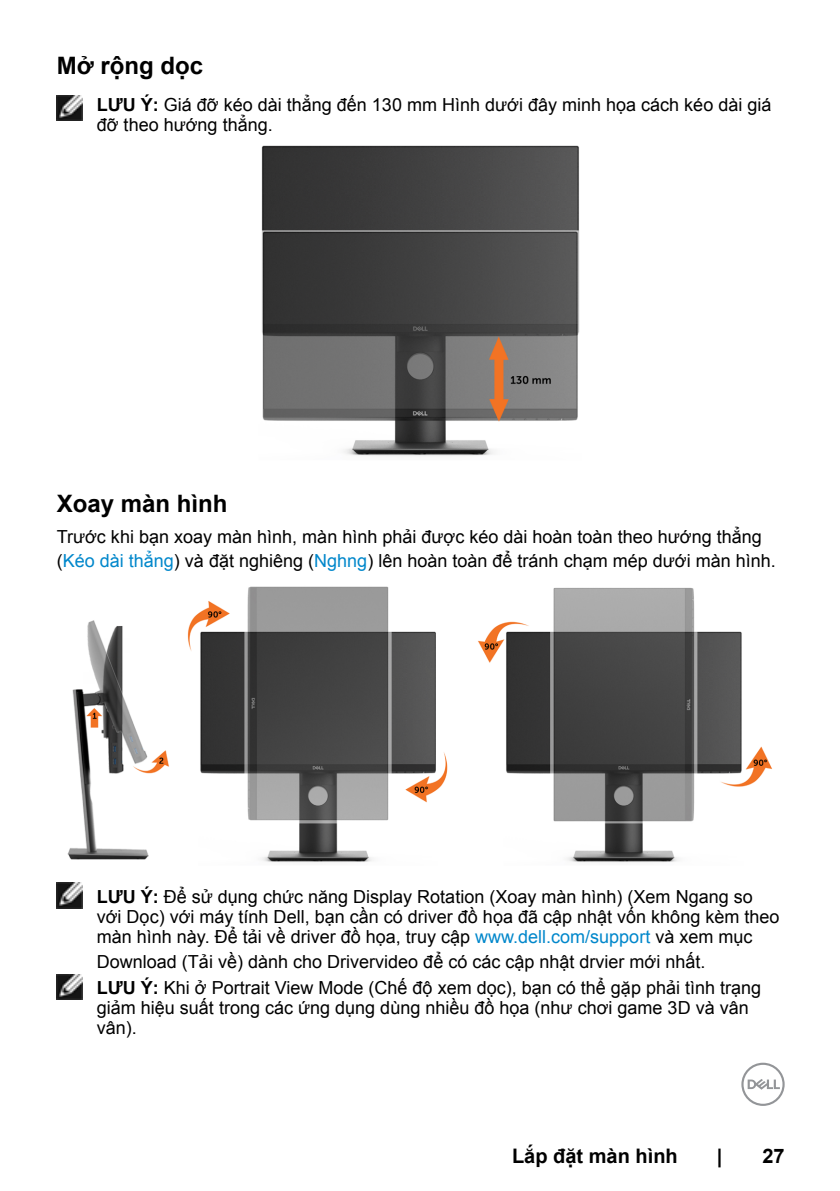
<style>
.page{position:relative;width:840px;height:1191px;background:#fff}
.page>*{position:absolute;margin:0;border:0;box-sizing:border-box;transform-origin:0 0}
.t1{font:700 24px "Arial";color:#000}
.t2{font:700 20px "Arial";color:#000}
.t3{font:18px/20px "Arial";color:#000}
.s1{font-weight:700}
.s2{color:#0087cb}
</style>
<div class="page">
<svg style="left:741px;top:1062px;width:43px;height:44px"></svg>
<img style="left:57px;top:95px;width:25px;height:26px">
<img style="left:261px;top:145px;width:319px;height:311px">
<img style="left:67px;top:586px;width:705px;height:277px">
<img style="left:57px;top:882px;width:25px;height:26px">
<img style="left:57px;top:974px;width:25px;height:25px">
<h1 class="t1" style="left:57px;top:50px;width:148px">Mở rộng dọc</h1>
<p class="t3" style="left:97px;top:95px;width:675px"><span class="s1">LƯU Ý:</span> Giá đỡ kéo dài thẳng đến 130 mm Hình dưới đây minh họa cách kéo dài giá đỡ theo hướng thẳng.</p>
<h1 class="t1" style="left:57px;top:487px;width:172px">Xoay màn hình</h1>
<p class="t3" style="left:57px;top:525px;width:720px;line-height:24px">Trước khi bạn xoay màn hình, màn hình phải được kéo dài hoàn toàn theo hướng thẳng (<span class="s2">Kéo dài thẳng</span>) và đặt nghiêng (<span class="s2">Nghng</span>) lên hoàn toàn để tránh chạm mép dưới màn hình.</p>
<p class="t3" style="left:97px;top:886px;width:683px"><span class="s1">LƯU Ý:</span> Để sử dụng chức năng Display Rotation (Xoay màn hình) (Xem Ngang so với Dọc) với máy tính Dell, bạn cần có driver đồ họa đã cập nhật vốn không kèm theo màn hình này. Để tải về driver đồ họa, truy cập <span class="s2">www.dell.com/support</span> và xem mục</p>
<p class="t3" style="left:97px;top:949px;width:665px;line-height:25.6px">Download (Tải về) dành cho Drivervideo để có các cập nhật drvier mới nhất.<br><span class="s1">LƯU Ý:</span> Khi ở Portrait View Mode (Chế độ xem dọc), bạn có thể gặp phải tình trạng</p>
<p class="t3" style="left:97px;top:997px;width:653px">giảm hiệu suất trong các ứng dụng dùng nhiều đồ họa (như chơi game 3D và vân vân).</p>
<p class="t2" style="left:511px;top:1142px;width:167px">Lắp đặt màn hình</p>
<p class="t2" style="left:716px;top:1142px;width:7px">|</p>
<p class="t2" style="left:762px;top:1142px;width:24px">27</p>
</div>
